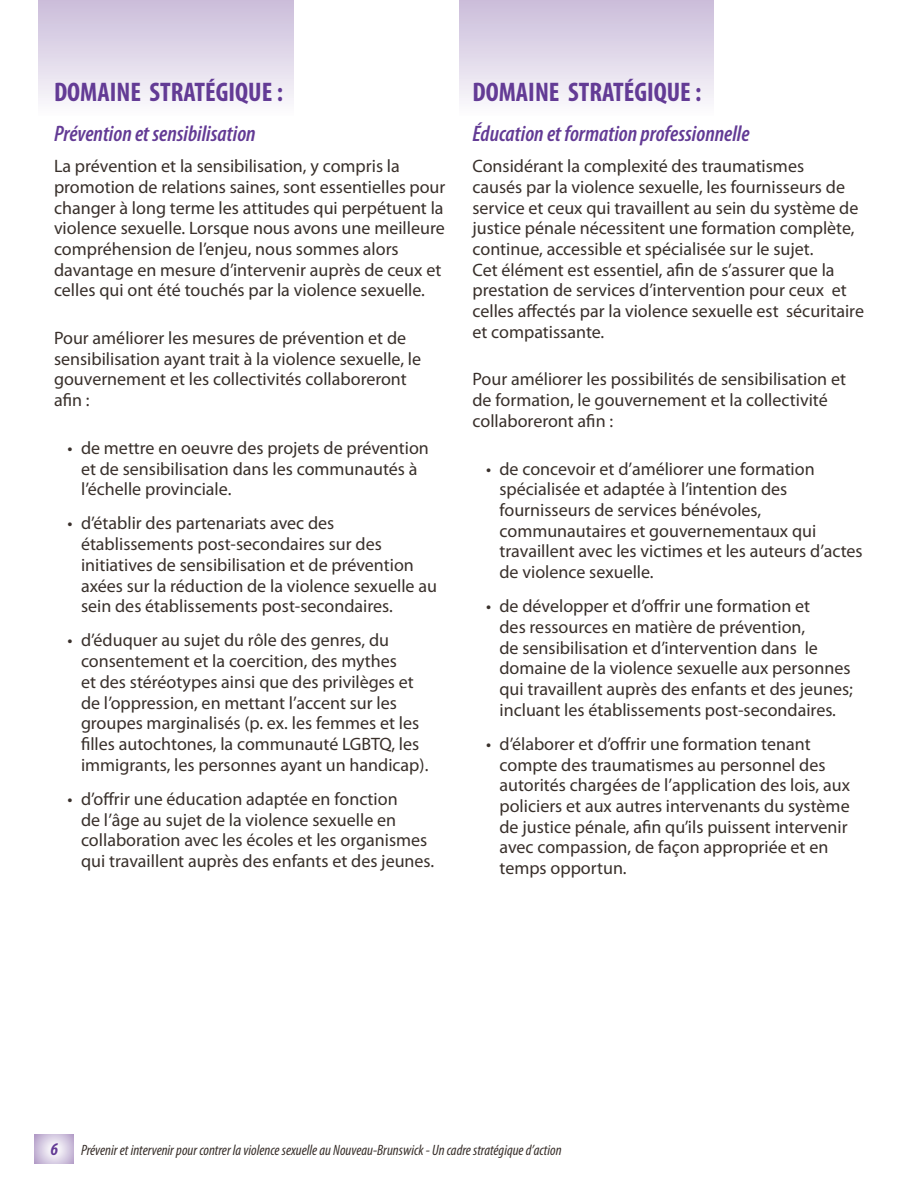
<style>
.page{position:relative;width:918px;height:1188px;background:#fff}
.page>*{position:absolute;margin:0;border:0;box-sizing:border-box;transform-origin:0 0}
.KEY_RESULT_AREA{font:700 condensed 27px "Myriad Pro";color:#633b95}
.Subhead{font:italic 600 condensed 22.5px "Myriad Pro";color:#633b95}
.Body_Text{font:18px/20.7px "Myriad Pro";color:#39302b}
.t1{font:italic 700 condensed 18px "Myriad Pro";color:#633b95}
.t2{font:italic condensed 15px "Myriad Pro";color:#39302b}
</style>
<div class="page">
<svg style="left:35px;top:1134px;width:39px;height:30px"></svg>
<div style="left:459px;top:0;width:255px;height:117px;background:linear-gradient(to bottom,#cabbd9,#fdfcfd)"></div>
<div style="left:39px;top:0;width:255px;height:117px;background:linear-gradient(to bottom,#cabbd9,#fdfcfd)"></div>
<p class="KEY_RESULT_AREA" style="left:54px;top:77px;width:231px">DOMAINE STRATÉGIQUE :</p>
<p class="Subhead" style="left:54px;top:121px;width:203px">Prévention et sensibilisation</p>
<p class="Body_Text" style="left:54px;top:156px;width:393px">La prévention et la sensibilisation, y compris la promotion de relations saines, sont essentielles pour changer à long terme les attitudes qui perpétuent la violence sexuelle. Lorsque nous avons une meilleure compréhension de l’enjeu, nous sommes alors davantage en mesure d’intervenir auprès de ceux et celles qui ont été touchés par la violence sexuelle.</p>
<p class="Body_Text" style="left:54px;top:328px;width:369px">Pour améliorer les mesures de prévention et de sensibilisation ayant trait à la violence sexuelle, le gouvernement et les collectivités collaboreront afin :</p>
<p class="Body_Text" style="left:81px;top:438px;width:349px;text-indent:-14px">• de mettre en oeuvre des projets de prévention et de sensibilisation dans les communautés à l’échelle provinciale.</p>
<p class="Body_Text" style="left:81px;top:513px;width:358px;text-indent:-14px">• d’établir des partenariats avec des établissements post-secondaires sur des initiatives de sensibilisation et de prévention axées sur la réduction de la violence sexuelle au sein des établissements post-secondaires.</p>
<p class="Body_Text" style="left:81px;top:630px;width:349px;text-indent:-14px">• d’éduquer au sujet du rôle des genres, du consentement et la coercition, des mythes<br>et des stéréotypes ainsi que des privilèges et de l’oppression, en mettant l’accent sur les groupes marginalisés (p. ex. les femmes et les filles autochtones, la communauté LGBTQ, les immigrants, les personnes ayant un handicap).</p>
<p class="Body_Text" style="left:81px;top:789px;width:355px;text-indent:-14px">• d’offrir une éducation adaptée en fonction<br>de l’âge au sujet de la violence sexuelle en collaboration avec les écoles et les organismes qui travaillent auprès des enfants et des jeunes.</p>
<p class="KEY_RESULT_AREA" style="left:472px;top:77px;width:231px">DOMAINE STRATÉGIQUE :</p>
<p class="Subhead" style="left:472px;top:121px;width:279px">Éducation et formation professionnelle</p>
<p class="Body_Text" style="left:472px;top:156px;width:393px">Considérant la complexité des traumatismes<br>causés par la violence sexuelle, les fournisseurs de service et ceux qui travaillent au sein du système de justice pénale nécessitent une formation complète, continue, accessible et spécialisée sur le sujet.<br>Cet élément est essentiel, afin de s’assurer que la prestation de services d’intervention pour ceux et celles affectés par la violence sexuelle est sécuritaire et compatissante.</p>
<p class="Body_Text" style="left:472px;top:369px;width:375px">Pour améliorer les possibilités de sensibilisation et de formation, le gouvernement et la collectivité collaboreront afin :</p>
<p class="Body_Text" style="left:500px;top:458px;width:365px;text-indent:-14px">• de concevoir et d’améliorer une formation spécialisée et adaptée à l’intention des fournisseurs de services bénévoles, communautaires et gouvernementaux qui travaillent avec les victimes et les auteurs d’actes de violence sexuelle.</p>
<p class="Body_Text" style="left:500px;top:596px;width:355px;text-indent:-14px">• de développer et d’offrir une formation et<br>des ressources en matière de prévention,<br>de sensibilisation et d’intervention dans le domaine de la violence sexuelle aux personnes qui travaillent auprès des enfants et des jeunes; incluant les établissements post-secondaires.</p>
<p class="Body_Text" style="left:500px;top:734px;width:352px;text-indent:-14px">• d’élaborer et d’offrir une formation tenant compte des traumatismes au personnel des autorités chargées de l’application des lois, aux policiers et aux autres intervenants du système de justice pénale, afin qu’ils puissent intervenir avec compassion, de façon appropriée et en temps opportun.</p>
<p class="t1" style="left:50px;top:1139px;width:9px">6</p>
<p class="t2" style="left:81px;top:1142px;width:482px">Prévenir et intervenir pour contrer la violence sexuelle au Nouveau-Brunswick - Un cadre stratégique d’action</p>
</div>
